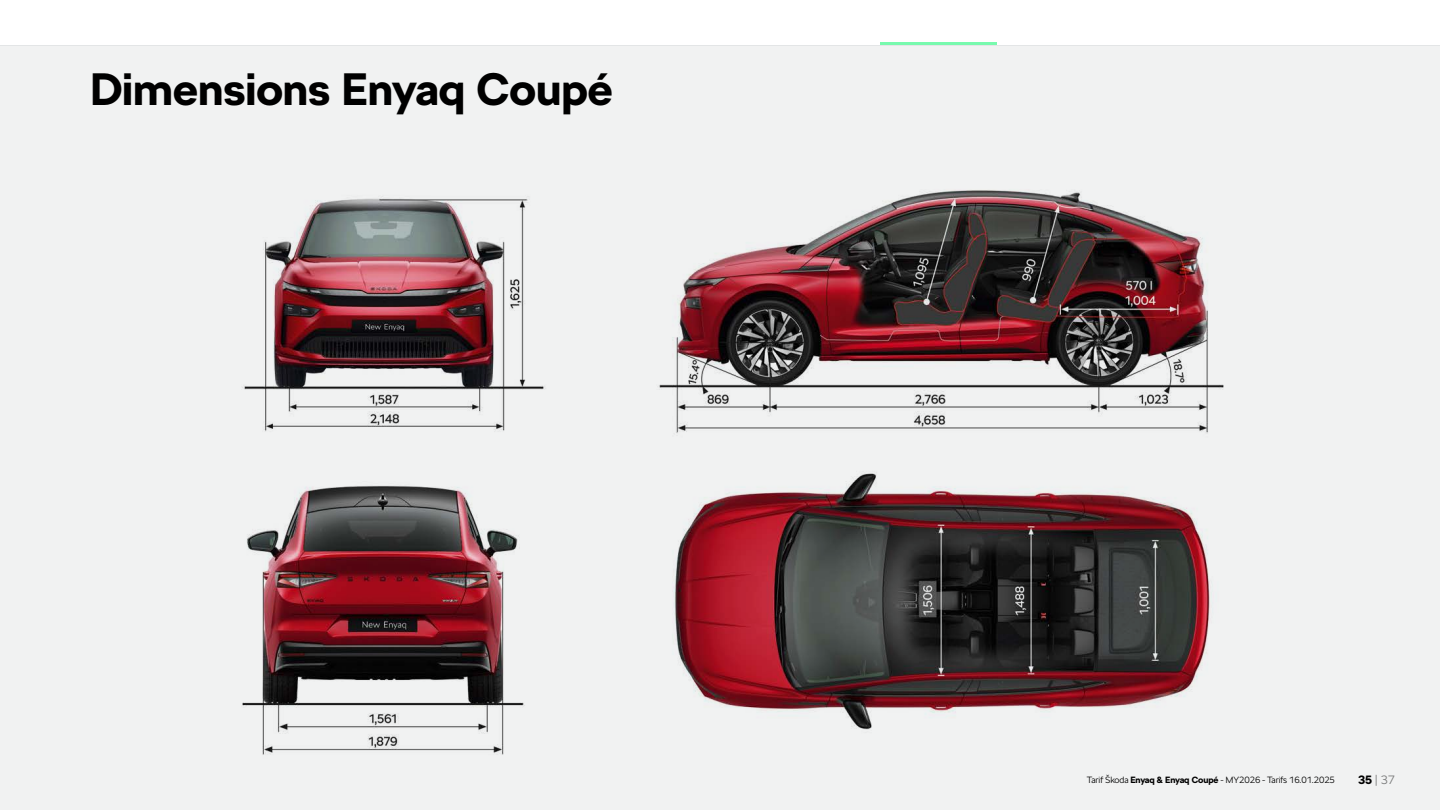
<style>
.page{position:relative;width:1440px;height:810px;background:#f1f2f2}
.page>*{position:absolute;margin:0;border:0;box-sizing:border-box;transform-origin:0 0}
.t1{font:700 45px "SKODA Next";color:#000}
.t2{font:300 12px "SKODA Next";color:#808080}
.t3{font:300 9px "SKODA Next";letter-spacing:-.01em;color:#000}
.s1{font-weight:700}
.s2{font-weight:700;color:#000}
</style>
<div class="page">
<img style="left:242px;top:190px;width:982px;height:243px">
<img style="left:242px;top:473px;width:970px;height:282px">
<hr style="left:0;top:45px;width:1440px;height:1px;background:#e3e5e6">
<div style="left:0;top:0;width:1440px;height:45px;background:#fff"></div>
<hr style="left:880px;top:42px;width:117px;height:3px;background:#78faae">
<h1 class="t1" style="left:90px;top:59px;width:524px">Dimensions Enyaq Coupé</h1>
<p class="t3" style="left:1087px;top:774px;width:250px">Tarif Škoda <span class="s1">Enyaq &amp; Enyaq Coupé</span> - MY2026 - Tarifs 16.01.2025</p>
<h2 class="t2" style="left:1358px;top:771px;width:38px"><span class="s2">35</span> | 37</h2>
</div>
